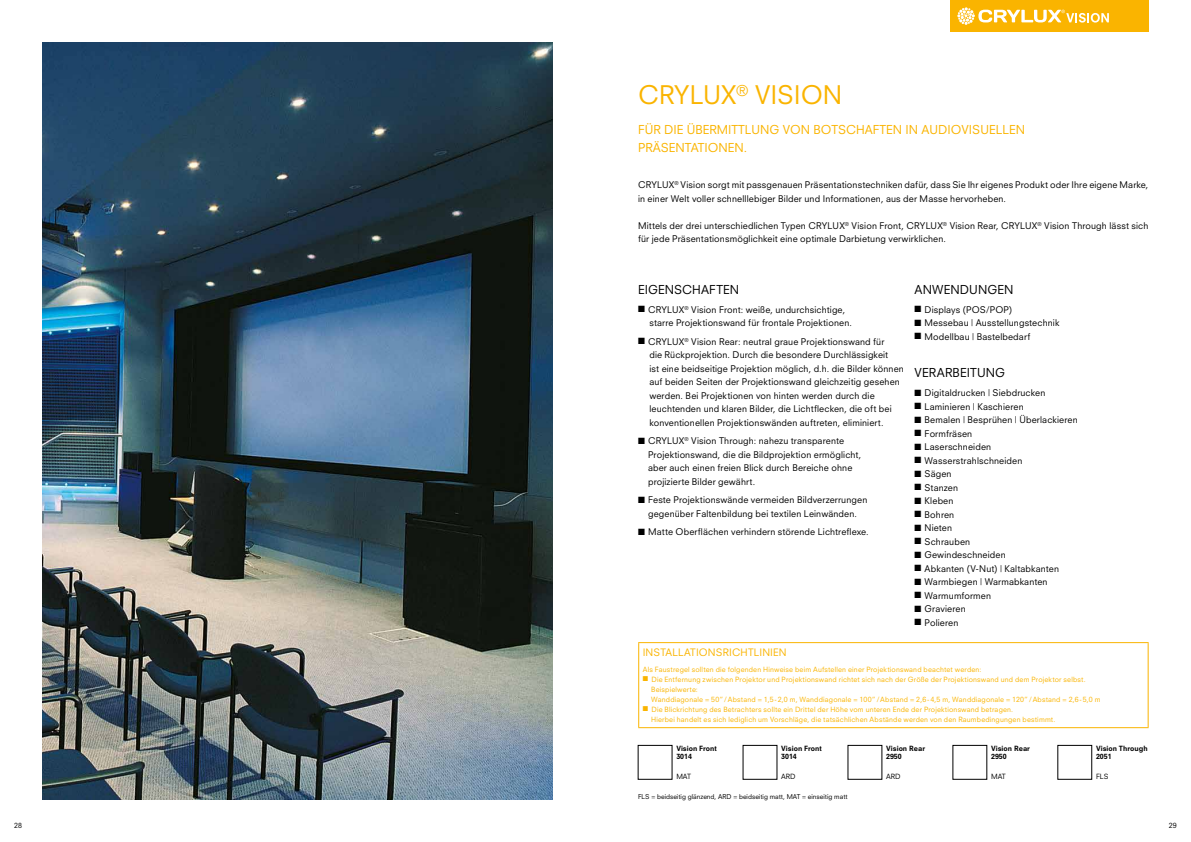
<style>
.page{position:relative;width:1191px;height:842px;background:#fff}
.page>*{position:absolute;margin:0;border:0;box-sizing:border-box;transform-origin:0 0}
.t1{font:25px "Neuzeit SLT Std";color:#fab400}
.t2{font:12px/18px "Neuzeit SLT Std";color:#fab400}
.t3{font:12px "Neuzeit SLT Std";letter-spacing:.01em;color:#000}
.t4{font:10px "Neuzeit SLT Std";letter-spacing:.015em;color:#fab400}
.t5{font:9px/13.5px "Neuzeit SLT Std";letter-spacing:.015em;color:#000}
.t6{font:7px/10px "Neuzeit SLT Std";letter-spacing:.025em;color:#fab400}
.t7{font:800 7px/8.4px "Neuzeit SLT Std";color:#000}
.t8{font:7px "Neuzeit SLT Std";color:#000}
.t9{font:6.5px "Neuzeit SLT Std";color:#000}
</style>
<div class="page">
<img style="left:43px;top:43px;width:510px;height:756px">
<div style="left:950px;top:0;width:198px;height:31px;background:#fab400"></div>
<svg style="left:957px;top:7px;width:152px;height:18px"></svg>
<hr style="left:638px;top:642px;width:510px;height:1px;background:#fab400">
<hr style="left:638px;top:643px;width:1px;height:84px;background:#fab400">
<hr style="left:1147px;top:643px;width:1px;height:84px;background:#fab400">
<hr style="left:638px;top:727px;width:510px;height:1px;background:#fab400">
<h1 class="t1" style="left:638px;top:79px;width:206px">CRYLUX<sup>®</sup> VISION</h1>
<h2 class="t2" style="left:638px;top:120px;width:388px">FÜR DIE ÜBERMITTLUNG VON BOTSCHAFTEN IN AUDIOVISUELLEN<br>PRÄSENTATIONEN.</h2>
<p class="t5" style="left:638px;top:178px;width:512px">CRYLUX<sup>®</sup> Vision sorgt mit passgenauen Präsentationstechniken dafür, dass Sie Ihr eigenes Produkt oder Ihre eigene Marke, in einer Welt voller schnelllebiger Bilder und Informationen, aus der Masse hervorheben.</p>
<p class="t5" style="left:638px;top:219px;width:512px">Mittels der drei unterschiedlichen Typen CRYLUX<sup>®</sup> Vision Front, CRYLUX<sup>®</sup> Vision Rear, CRYLUX<sup>®</sup> Vision Through lässt sich für jede Präsentationsmöglichkeit eine optimale Darbietung verwirklichen.</p>
<h2 class="t3" style="left:638px;top:282px;width:103px">EIGENSCHAFTEN</h2>
<p class="t5" style="left:649px;top:303px;width:204px;text-indent:-11px">■ CRYLUX<sup>®</sup> Vision Front: weiße, undurchsichtige, starre Projektionswand für frontale Projektionen.</p>
<p class="t5" style="left:649px;top:335px;width:256px;text-indent:-11px">■ CRYLUX<sup>®</sup> Vision Rear: neutral graue Projektionswand für<br>die Rückprojektion. Durch die besondere Durchlässigkeit<br>ist eine beidseitige Projektion möglich, d.h. die Bilder können auf beiden Seiten der Projektionswand gleichzeitig gesehen werden. Bei Projektionen von hinten werden durch die leuchtenden und klaren Bilder, die Lichtflecken, die oft bei konventionellen Projektionswänden auftreten, eliminiert.</p>
<p class="t5" style="left:648px;top:434px;width:215px;text-indent:-10px">■ CRYLUX<sup>®</sup> Vision Through: nahezu transparente Projektionswand, die die Bildprojektion ermöglicht, aber auch einen freien Blick durch Bereiche ohne projizierte Bilder gewährt.</p>
<p class="t5" style="left:638px;top:493px;width:231px;text-align:center">■ Feste Projektionswände vermeiden Bildverzerrungen gegenüber Faltenbildung bei textilen Leinwänden.</p>
<p class="t5" style="left:638px;top:525px;width:232px">■ Matte Oberflächen verhindern störende Lichtreflexe.</p>
<h2 class="t3" style="left:914px;top:282px;width:100px">ANWENDUNGEN</h2>
<p class="t5" style="left:914px;top:303px;width:99px">■ Displays (POS/POP)</p>
<p class="t5" style="left:914px;top:316px;width:146px">■ Messebau | Ausstellungstechnik</p>
<p class="t5" style="left:914px;top:330px;width:117px">■ Modellbau | Bastelbedarf</p>
<h2 class="t3" style="left:914px;top:365px;width:92px">VERARBEITUNG</h2>
<p class="t5" style="left:914px;top:386px;width:132px">■ Digitaldrucken | Siebdrucken</p>
<p class="t5" style="left:914px;top:400px;width:111px">■ Laminieren | Kaschieren</p>
<p class="t5" style="left:914px;top:413px;width:165px">■ Bemalen | Besprühen | Überlackieren</p>
<p class="t5" style="left:914px;top:427px;width:59px">■ Formfräsen</p>
<p class="t5" style="left:914px;top:440px;width:78px">■ Laserschneiden</p>
<p class="t5" style="left:914px;top:454px;width:109px">■ Wasserstrahlschneiden</p>
<p class="t5" style="left:914px;top:467px;width:39px">■ Sägen</p>
<p class="t5" style="left:914px;top:481px;width:45px">■ Stanzen</p>
<p class="t5" style="left:914px;top:494px;width:40px">■ Kleben</p>
<p class="t5" style="left:914px;top:508px;width:41px">■ Bohren</p>
<p class="t5" style="left:914px;top:521px;width:39px">■ Nieten</p>
<p class="t5" style="left:914px;top:535px;width:57px">■ Schrauben</p>
<p class="t5" style="left:914px;top:548px;width:93px">■ Gewindeschneiden</p>
<p class="t5" style="left:914px;top:562px;width:146px">■ Abkanten (V-Nut) | Kaltabkanten</p>
<p class="t5" style="left:914px;top:575px;width:134px">■ Warmbiegen | Warmabkanten</p>
<p class="t5" style="left:914px;top:589px;width:78px">■ Warmumformen</p>
<p class="t5" style="left:914px;top:602px;width:53px">■ Gravieren</p>
<p class="t5" style="left:914px;top:616px;width:45px">■ Polieren</p>
<p class="t4" style="left:642px;top:646px;width:145px">INSTALLATIONSRICHTLINIEN</p>
<p class="t6" style="left:642px;top:664px;width:340px">Als Faustregel sollten die folgenden Hinweise beim Aufstellen einer Projektionswand beachtet werden:</p>
<p class="t6" style="left:651px;top:674px;width:451px;text-indent:-9px">■ Die Entfernung zwischen Projektor und Projektionswand richtet sich nach der Größe der Projektionswand und dem Projektor selbst.<br>Beispielwerte:<br>Wanddiagonale = 50”/Abstand = 1,5-2,0 m, Wanddiagonale = 100”/Abstand = 2,6-4,5 m, Wanddiagonale = 120”/Abstand = 2,6-5,0 m</p>
<p class="t6" style="left:651px;top:704px;width:406px;text-indent:-9px">■ Die Blickrichtung des Betrachters sollte ein Drittel der Höhe vom unteren Ende der Projektionswand betragen.<br>Hierbei handelt es sich lediglich um Vorschläge, die tatsächlichen Abstände werden von den Raumbedingungen bestimmt.</p>
<p class="t7" style="left:676px;top:744px;width:42px">Vision Front<br>3014</p>
<p class="t8" style="left:676px;top:772px;width:16px">MAT</p>
<p class="t7" style="left:781px;top:744px;width:42px">Vision Front<br>3014</p>
<p class="t8" style="left:781px;top:772px;width:16px">ARD</p>
<p class="t9" style="left:638px;top:793px;width:211px">FLS = beidseitig glänzend, ARD = beidseitig matt, MAT = einseitig matt</p>
<p class="t7" style="left:886px;top:744px;width:40px">Vision Rear<br>2950</p>
<p class="t8" style="left:886px;top:772px;width:16px">ARD</p>
<p class="t7" style="left:991px;top:744px;width:40px">Vision Rear<br>2950</p>
<p class="t8" style="left:991px;top:772px;width:16px">MAT</p>
<p class="t7" style="left:1096px;top:744px;width:53px">Vision Through<br>2051</p>
<p class="t8" style="left:1096px;top:772px;width:14px">FLS</p>
<p class="t8" style="left:14px;top:821px;width:9px">28</p>
<p class="t8" style="left:1168px;top:821px;width:10px">29</p>
</div>
